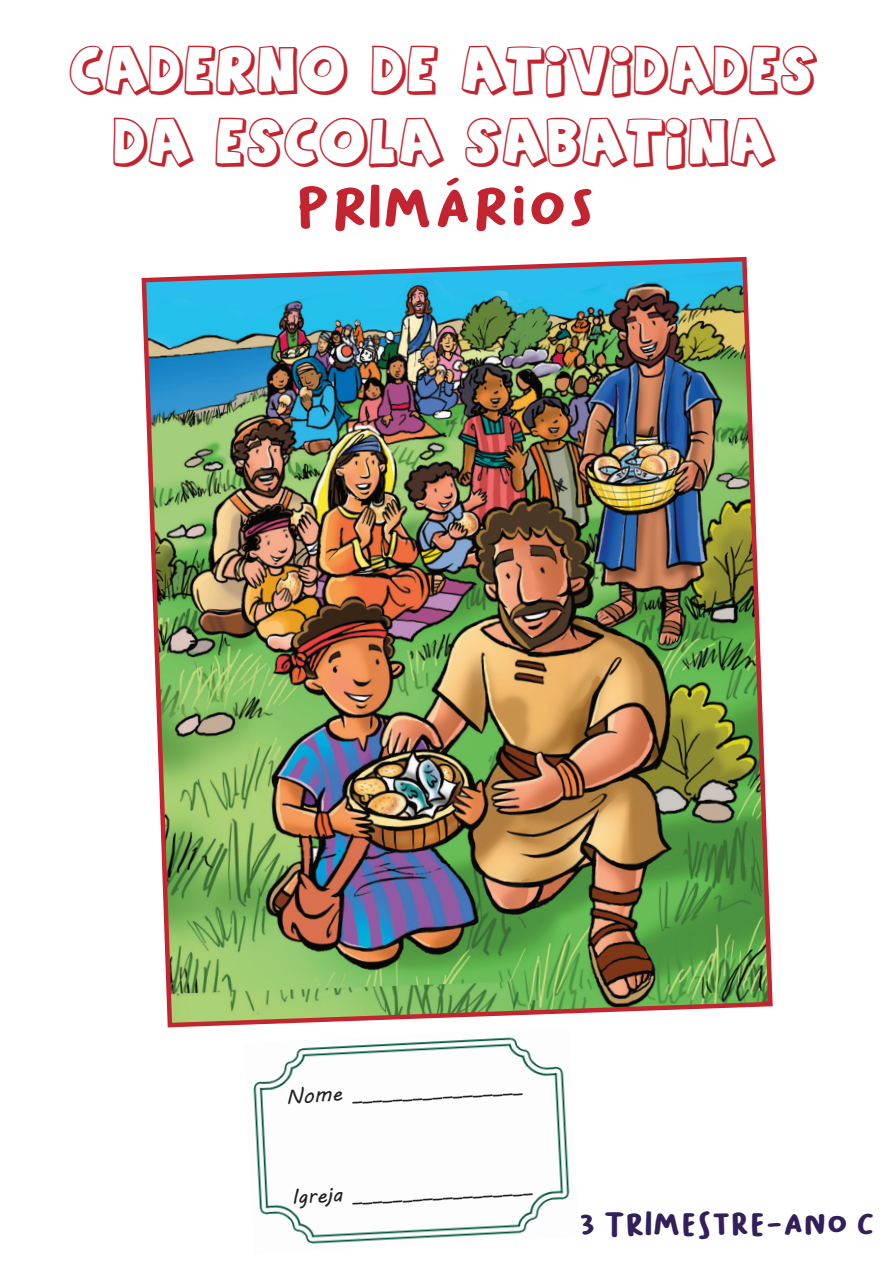
<style>
.page{position:relative;width:893px;height:1263px;background:#fff}
.page>*{position:absolute;margin:0;border:0;box-sizing:border-box;transform-origin:0 0}
.t1{font:57px "Bakso Sapi";color:#c22530}
.t2{font:45px "Agent Orange";color:#c22530}
.t3{font:31.5px "Bakso Sapi";color:#331f5a}
.t4{font:21px "MV Boli";color:#231f20}
.s1{font-family:"Hey Comic"}
</style>
<div class="page">
<img style="left:253px;top:1037px;width:317px;height:207px">
<img style="left:141px;top:256px;width:632px;height:772px">
<p class="t2" style="left:71px;top:45px;width:750px">CADERNO DE ATIVIDADES</p>
<p class="t2" style="left:115px;top:117px;width:663px">DA ESCOLA SABATINA</p>
<p class="t1" style="left:295px;top:175px;width:302px">PR<span class="s1">I</span>MÁRIOS</p>
<p class="t4" style="left:285px;top:1082px;width:239px;rotate:-3deg">Nome _________________</p>
<p class="t4" style="left:291px;top:1183px;width:243px;rotate:-3deg">Igreja __________________</p>
<p class="t3" style="left:579px;top:1206px;width:298px">3 TR<span class="s1">I</span>MESTRE-ANO C</p>
</div>
